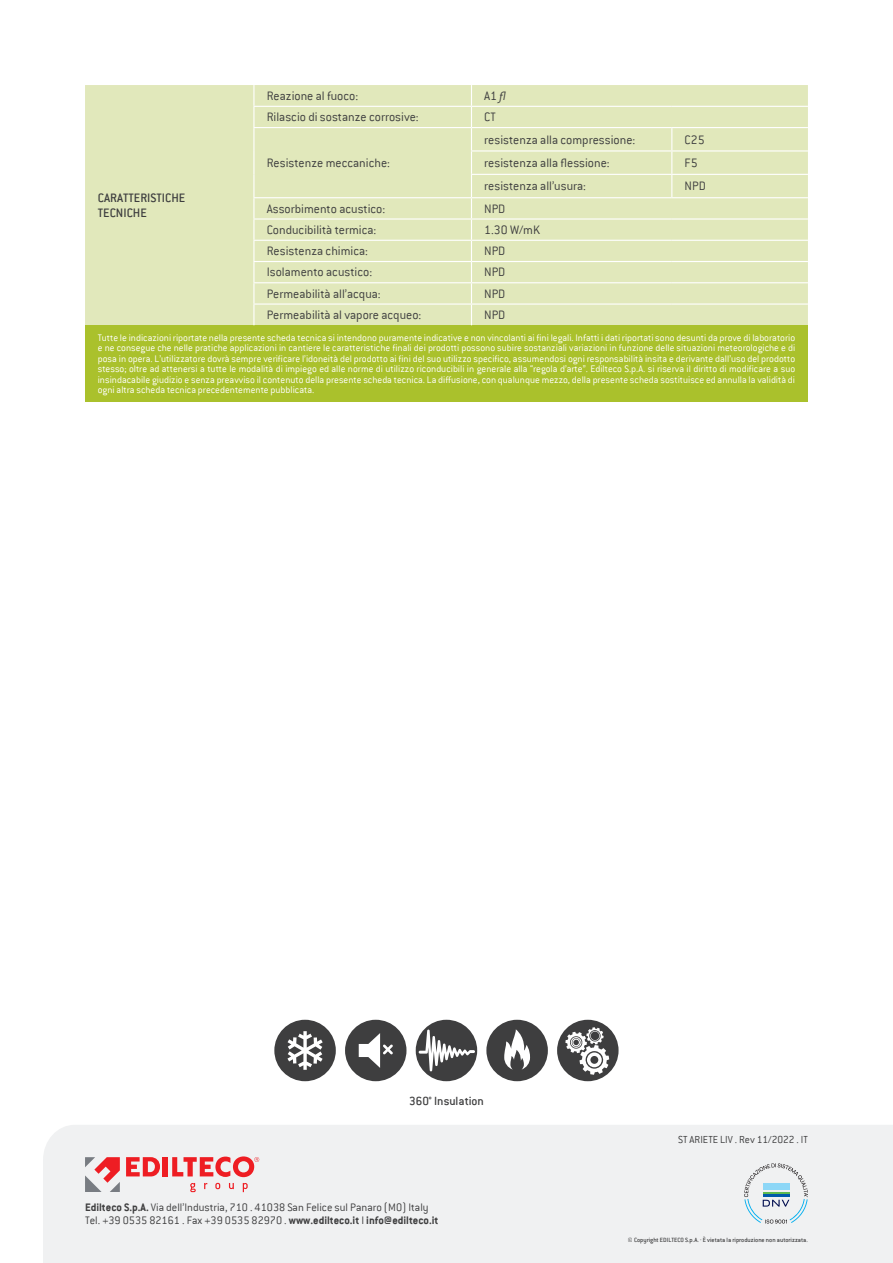
<style>
.page{position:relative;width:893px;height:1263px;background:#fff}
.page>*{position:absolute;margin:0;border:0;box-sizing:border-box;transform-origin:0 0}
.t1{font:300 13.5px "Conduit ITC";color:#3e3e3f}
.t2{font:500 13.5px/14.2px "Conduit ITC";color:#3e3e3f}
.t3{font:500 13.05px "Conduit ITC";color:#3e3e3f}
.t4{font:300 12px/12.8px "Conduit ITC";color:#3e3e3f}
.t5{font:300 11.25px "Conduit ITC";color:#3e3e3f}
.t6{font:300 10.5px/10.5px "Conduit ITC";color:#fff;text-align:justify}
.t7{font:500 6.75px "Conduit ITC";color:#3e3e3f}
.s1{font-style:italic}
.s2{font-weight:700}
</style>
<div class="page">
<div style="left:43px;top:1125px;width:850px;height:138px;background:#f0f1f2"></div>
<svg style="left:85px;top:1157px;width:35px;height:35px"></svg>
<svg style="left:126px;top:1157px;width:34px;height:19px"></svg>
<div style="left:163px;top:1157px;width:5px;height:19px;background:#ee1d23"></div>
<svg style="left:190px;top:1183px;width:58px;height:9px"></svg>
<svg style="left:172px;top:1156px;width:87px;height:21px"></svg>
<div style="left:274px;top:1020px;width:62px;height:61px;background:#3e3e3f;border-radius:50%"></div>
<svg style="left:287px;top:1031px;width:36px;height:39px"></svg>
<div style="left:486px;top:1020px;width:62px;height:61px;background:#3e3e3f;border-radius:50%"></div>
<svg style="left:504px;top:1029px;width:26px;height:40px"></svg>
<div style="left:345px;top:1020px;width:61px;height:61px;background:#3e3e3f;border-radius:50%"></div>
<svg style="left:359px;top:1033px;width:34px;height:35px"></svg>
<div style="left:557px;top:1020px;width:62px;height:61px;background:#3e3e3f;border-radius:50%"></div>
<svg style="left:565px;top:1027px;width:44px;height:48px"></svg>
<div style="left:416px;top:1020px;width:61px;height:61px;background:#3e3e3f;border-radius:50%"></div>
<svg style="left:419px;top:1029px;width:56px;height:42px"></svg>
<svg style="left:744px;top:1163px;width:64px;height:60px"></svg>
<div style="left:85px;top:85px;width:723px;height:240px;background:#e1e8bb"></div>
<div style="left:85px;top:325px;width:723px;height:77px;background:#aac12c"></div>
<svg style="left:253px;top:85px;width:1px;height:240px"></svg>
<hr style="left:253px;top:106px;width:218px;height:1px;background:#fff">
<hr style="left:471px;top:106px;width:201px;height:1px;background:#fff">
<hr style="left:672px;top:106px;width:136px;height:1px;background:#fff">
<hr style="left:253px;top:127px;width:218px;height:1px;background:#fff">
<hr style="left:471px;top:127px;width:201px;height:1px;background:#fff">
<hr style="left:672px;top:127px;width:136px;height:1px;background:#fff">
<hr style="left:471px;top:150px;width:201px;height:2px;background:#fff">
<hr style="left:672px;top:150px;width:136px;height:2px;background:#fff">
<hr style="left:471px;top:174px;width:201px;height:1px;background:#fff">
<hr style="left:672px;top:174px;width:136px;height:1px;background:#fff">
<hr style="left:253px;top:197px;width:218px;height:1px;background:#fff">
<hr style="left:471px;top:197px;width:201px;height:1px;background:#fff">
<hr style="left:672px;top:197px;width:136px;height:1px;background:#fff">
<hr style="left:253px;top:218px;width:218px;height:2px;background:#fff">
<hr style="left:471px;top:218px;width:201px;height:2px;background:#fff">
<hr style="left:672px;top:218px;width:136px;height:2px;background:#fff">
<hr style="left:253px;top:240px;width:218px;height:1px;background:#fff">
<hr style="left:471px;top:240px;width:201px;height:1px;background:#fff">
<hr style="left:672px;top:240px;width:136px;height:1px;background:#fff">
<hr style="left:253px;top:261px;width:218px;height:1px;background:#fff">
<hr style="left:471px;top:261px;width:201px;height:1px;background:#fff">
<hr style="left:672px;top:261px;width:136px;height:1px;background:#fff">
<hr style="left:253px;top:282px;width:218px;height:1px;background:#fff">
<hr style="left:471px;top:282px;width:201px;height:1px;background:#fff">
<hr style="left:672px;top:282px;width:136px;height:1px;background:#fff">
<hr style="left:253px;top:303px;width:218px;height:2px;background:#fff">
<hr style="left:471px;top:303px;width:201px;height:2px;background:#fff">
<svg style="left:471px;top:85px;width:1px;height:240px"></svg>
<hr style="left:672px;top:303px;width:136px;height:2px;background:#fff">
<svg style="left:671px;top:128px;width:1px;height:69px"></svg>
<p class="t1" style="left:267px;top:88px;width:93px">Reazione al fuoco:</p>
<p class="t1" style="left:484px;top:88px;width:25px">A1 <span class="s1">fl</span></p>
<p class="t1" style="left:267px;top:110px;width:154px">Rilascio di sostanze corrosive:</p>
<p class="t1" style="left:484px;top:110px;width:13px">CT</p>
<p class="t1" style="left:267px;top:155px;width:125px">Resistenze meccaniche:</p>
<p class="t1" style="left:484px;top:132px;width:153px">resistenza alla compressione:</p>
<p class="t1" style="left:685px;top:132px;width:22px">C25</p>
<p class="t1" style="left:484px;top:155px;width:127px">resistenza alla flessione:</p>
<p class="t1" style="left:685px;top:155px;width:15px">F5</p>
<p class="t1" style="left:484px;top:179px;width:103px">resistenza all’usura:</p>
<p class="t1" style="left:685px;top:179px;width:23px">NPD</p>
<p class="t2" style="left:98px;top:191px;width:89px">CARATTERISTICHE<br>TECNICHE</p>
<p class="t1" style="left:267px;top:201px;width:120px">Assorbimento acustico:</p>
<p class="t1" style="left:484px;top:201px;width:23px">NPD</p>
<p class="t1" style="left:267px;top:222px;width:111px">Conducibilità termica:</p>
<p class="t1" style="left:484px;top:222px;width:57px">1.30 W/mK</p>
<p class="t1" style="left:267px;top:244px;width:103px">Resistenza chimica:</p>
<p class="t1" style="left:484px;top:244px;width:23px">NPD</p>
<p class="t1" style="left:267px;top:265px;width:107px">Isolamento acustico:</p>
<p class="t1" style="left:484px;top:265px;width:23px">NPD</p>
<p class="t1" style="left:267px;top:286px;width:116px">Permeabilità all’acqua:</p>
<p class="t1" style="left:484px;top:286px;width:23px">NPD</p>
<p class="t1" style="left:267px;top:307px;width:156px">Permeabilità al vapore acqueo:</p>
<p class="t1" style="left:484px;top:307px;width:23px">NPD</p>
<p class="t6" style="left:98px;top:332px;width:699px">Tutte le indicazioni riportate nella presente scheda tecnica si intendono puramente indicative e non vincolanti ai fini legali. Infatti i dati riportati sono desunti da prove di laboratorio e ne consegue che nelle pratiche applicazioni in cantiere le caratteristiche finali dei prodotti possono subire sostanziali variazioni in funzione delle situazioni meteorologiche e di posa in opera. L’utilizzatore dovrà sempre verificare l’idoneità del prodotto ai fini del suo utilizzo specifico, assumendosi ogni responsabilità insita e derivante dall’uso del prodotto stesso; oltre ad attenersi a tutte le modalità di impiego ed alle norme di utilizzo riconducibili in generale alla “regola d’arte”. Edilteco S.p.A. si riserva il diritto di modificare a suo insindacabile giudizio e senza preavviso il contenuto della presente scheda tecnica. La diffusione, con qualunque mezzo, della presente scheda sostituisce ed annulla la validità di ogni altra scheda tecnica precedentemente pubblicata.</p>
<p class="t3" style="left:409px;top:1093px;width:76px">360° Insulation</p>
<p class="t4" style="left:85px;top:1201px;width:355px"><span class="s2">Edilteco S.p.A.</span> Via dell’Industria, 710 . 41038 San Felice sul Panaro (MO) Italy<br>Tel. +39 0535 82161 . Fax +39 0535 82970 . <span class="s2">www.edilteco.it</span> I <span class="s2">info@edilteco.it</span></p>
<p class="t5" style="left:678px;top:1133px;width:131px">ST ARIETE LIV . Rev 11/2022 . IT</p>
<p class="t7" style="left:628px;top:1236px;width:181px">© Copyright EDILTECO S.p.A. · È vietata la riproduzione non autorizzata.</p>
</div>
